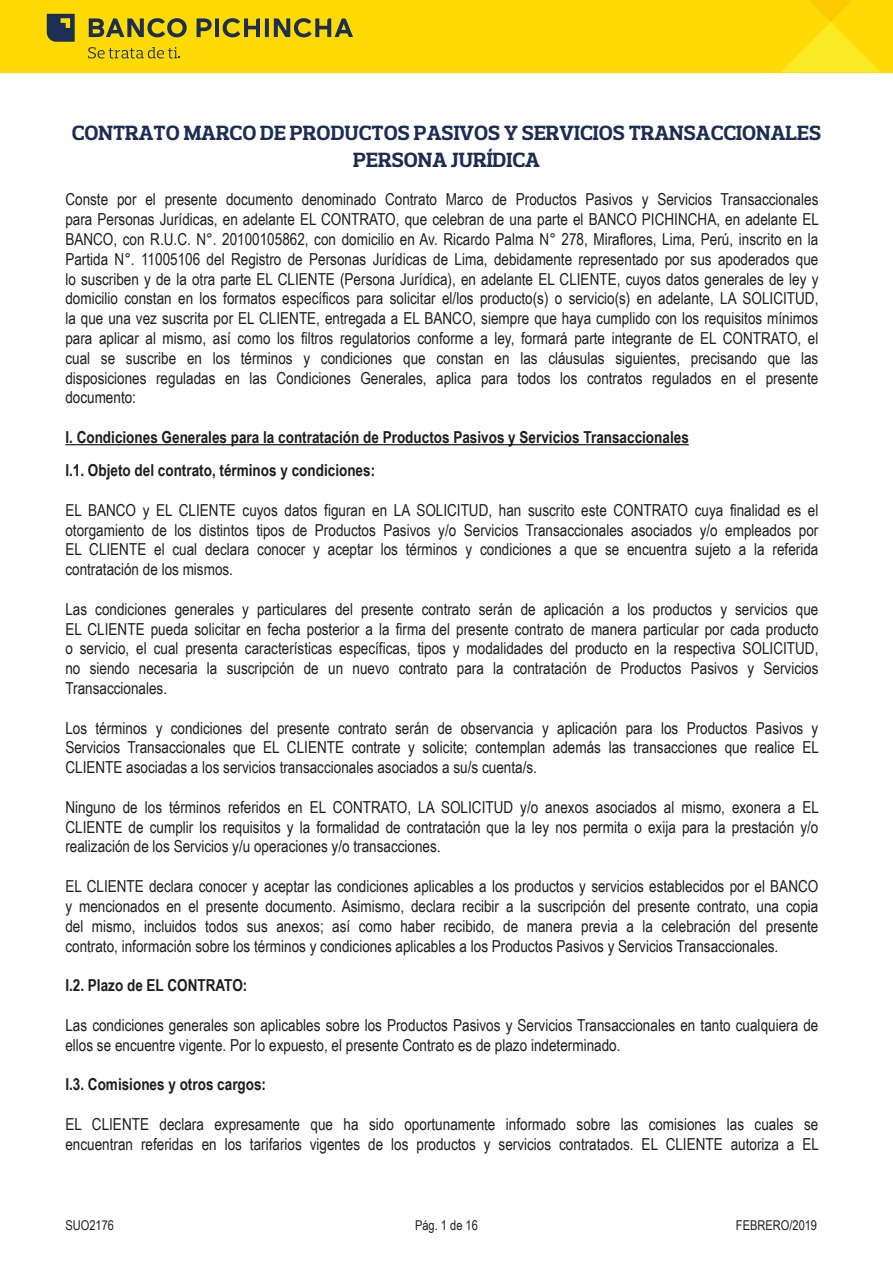
<style>
.page{position:relative;width:893px;height:1263px;background:#fff}
.page>*{position:absolute;margin:0;border:0;box-sizing:border-box;transform-origin:0 0}
.t1{font:700 21px/27px "Prelo Slab";color:#1c2d52;text-align:center}
.t2{font:16.5px/19.8px "Arial Narrow";color:#1d1d1b;text-align:justify}
.t3{font:700 16.5px/33.3px "Arial Narrow";color:#1d1d1b}
.t4{font:13.5px "Arial Narrow";color:#1d1d1b}
</style>
<div class="page">
<hr style="left:65px;top:444px;width:624px;height:1px;background:#1d1d1b">
<div style="left:0;top:0;width:893px;height:72px;background:#ffda05"></div>
<svg style="left:781px;top:0;width:99px;height:72px"></svg>
<svg style="left:89px;top:18px;width:264px;height:19px"></svg>
<svg style="left:47px;top:14px;width:28px;height:28px"></svg>
<svg style="left:88px;top:47px;width:92px;height:11px"></svg>
<p class="t1" style="left:72px;top:119px;width:751px">CONTRATO MARCO DE PRODUCTOS PASIVOS Y SERVICIOS TRANSACCIONALES<br>PERSONA JURÍDICA</p>
<p class="t2" style="left:65px;top:189px;width:755px">Conste por el presente documento denominado Contrato Marco de Productos Pasivos y Servicios Transaccionales para Personas Jurídicas, en adelante EL CONTRATO, que celebran de una parte el BANCO PICHINCHA, en adelante EL BANCO, con R.U.C. N°. 20100105862, con domicilio en Av. Ricardo Palma N° 278, Miraflores, Lima, Perú, inscrito en la Partida N°. 11005106 del Registro de Personas Jurídicas de Lima, debidamente representado por sus apoderados que lo suscriben y de la otra parte EL CLIENTE (Persona Jurídica), en adelante EL CLIENTE, cuyos datos generales de ley y domicilio constan en los formatos específicos para solicitar el/los producto(s) o servicio(s) en adelante, LA SOLICITUD, la que una vez suscrita por EL CLIENTE, entregada a EL BANCO, siempre que haya cumplido con los requisitos mínimos para aplicar al mismo, así como los filtros regulatorios conforme a ley, formará parte integrante de EL CONTRATO, el cual se suscribe en los términos y condiciones que constan en las cláusulas siguientes, precisando que las disposiciones reguladas en las Condiciones Generales, aplica para todos los contratos regulados en el presente documento:</p>
<p class="t3" style="left:65px;top:420px;width:625px">I. Condiciones Generales para la contratación de Productos Pasivos y Servicios Transaccionales<br>I.1. Objeto del contrato, términos y condiciones:</p>
<p class="t2" style="left:65px;top:499px;width:755px">EL BANCO y EL CLIENTE cuyos datos figuran en LA SOLICITUD, han suscrito este CONTRATO cuya finalidad es el otorgamiento de los distintos tipos de Productos Pasivos y/o Servicios Transaccionales asociados y/o empleados por EL CLIENTE el cual declara conocer y aceptar los términos y condiciones a que se encuentra sujeto a la referida contratación de los mismos.</p>
<p class="t2" style="left:65px;top:598px;width:755px">Las condiciones generales y particulares del presente contrato serán de aplicación a los productos y servicios que EL CLIENTE pueda solicitar en fecha posterior a la firma del presente contrato de manera particular por cada producto o servicio, el cual presenta características específicas, tipos y modalidades del producto en la respectiva SOLICITUD, no siendo necesaria la suscripción de un nuevo contrato para la contratación de Productos Pasivos y Servicios Transaccionales.</p>
<p class="t2" style="left:65px;top:717px;width:755px">Los términos y condiciones del presente contrato serán de observancia y aplicación para los Productos Pasivos y Servicios Transaccionales que EL CLIENTE contrate y solicite; contemplan además las transacciones que realice EL CLIENTE asociadas a los servicios transaccionales asociados a su/s cuenta/s.</p>
<p class="t2" style="left:65px;top:796px;width:755px">Ninguno de los términos referidos en EL CONTRATO, LA SOLICITUD y/o anexos asociados al mismo, exonera a EL CLIENTE de cumplir los requisitos y la formalidad de contratación que la ley nos permita o exija para la prestación y/o realización de los Servicios y/u operaciones y/o transacciones.</p>
<p class="t2" style="left:65px;top:876px;width:755px">EL CLIENTE declara conocer y aceptar las condiciones aplicables a los productos y servicios establecidos por el BANCO y mencionados en el presente documento. Asimismo, declara recibir a la suscripción del presente contrato, una copia del mismo, incluidos todos sus anexos; así como haber recibido, de manera previa a la celebración del presente contrato, información sobre los términos y condiciones aplicables a los Productos Pasivos y Servicios Transaccionales.</p>
<p class="t3" style="left:65px;top:968px;width:183px">I.2. Plazo de EL CONTRATO:</p>
<p class="t2" style="left:65px;top:1014px;width:755px">Las condiciones generales son aplicables sobre los Productos Pasivos y Servicios Transaccionales en tanto cualquiera de ellos se encuentre vigente. Por lo expuesto, el presente Contrato es de plazo indeterminado.</p>
<p class="t3" style="left:65px;top:1067px;width:202px">I.3. Comisiones y otros cargos:</p>
<p class="t2" style="left:65px;top:1113px;width:755px">EL CLIENTE declara expresamente que ha sido oportunamente informado sobre las comisiones las cuales se encuentran referidas en los tarifarios vigentes de los productos y servicios contratados. EL CLIENTE autoriza a EL</p>
<p class="t4" style="left:65px;top:1215px;width:50px">SUO2176</p>
<p class="t4" style="left:415px;top:1215px;width:64px">Pág. 1 de 16</p>
<p class="t4" style="left:736px;top:1215px;width:83px">FEBRERO/2019</p>
</div>
